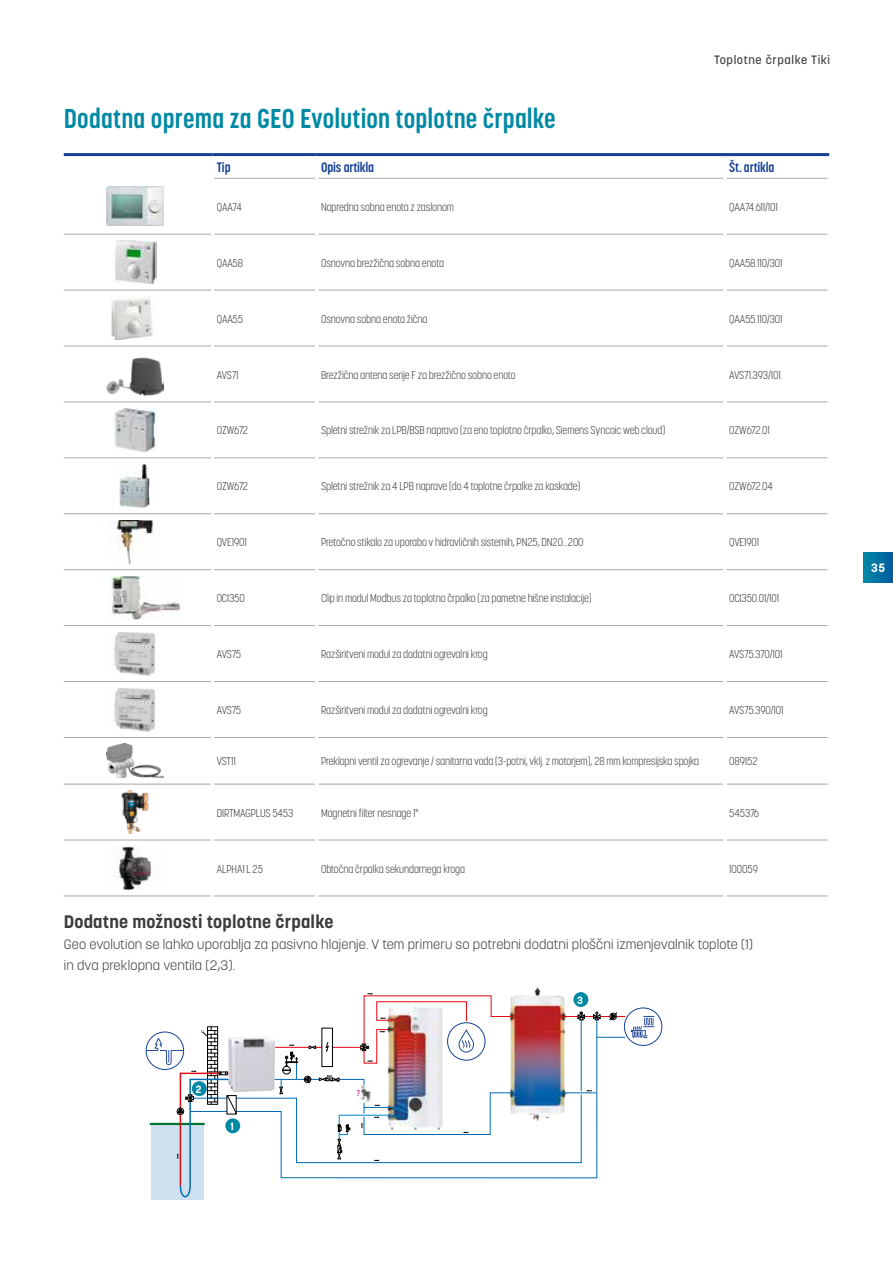
<style>
.page{position:relative;width:893px;height:1263px;background:#fff}
.page>*{position:absolute;margin:0;border:0;box-sizing:border-box;transform-origin:0 0}
.t1{font:700 27px "Korolev Condensed";letter-spacing:.005em;color:#0089a4}
.t2{font:700 18px "Korolev";letter-spacing:.01em;color:#3c3c3b}
.t3{font:300 13.5px/21px "Korolev";letter-spacing:.01em;color:#3c3c3b}
.t4{font:700 13.5px "Korolev Condensed";letter-spacing:-.01em;color:#164194}
.t5{font:500 12px "Korolev";letter-spacing:.05em;color:#3c3c3b}
.t6{font:700 12px "Korolev";color:#fff}
.t7{font:300 11.25px "Korolev Condensed";letter-spacing:-.01em;color:#3c3c3b}
.t8{font:300 11.25px "Korolev Condensed";letter-spacing:-.03em;color:#3c3c3b}
.t9{font:700 10.5px "Korolev";color:#fff}
.t10{font:8.85px "Myriad Pro";color:#e6007e}
</style>
<div class="page">
<hr style="left:214px;top:178px;width:101px;height:1px;background:#a8a8a7">
<hr style="left:318px;top:178px;width:405px;height:1px;background:#a8a8a7">
<hr style="left:726px;top:178px;width:102px;height:1px;background:#a8a8a7">
<hr style="left:64px;top:457px;width:147px;height:1px;background:#a8a8a7">
<hr style="left:64px;top:737px;width:147px;height:1px;background:#a8a8a7">
<hr style="left:64px;top:234px;width:147px;height:1px;background:#a8a8a7">
<hr style="left:64px;top:513px;width:147px;height:1px;background:#a8a8a7">
<hr style="left:64px;top:784px;width:147px;height:1px;background:#a8a8a7">
<hr style="left:214px;top:457px;width:101px;height:1px;background:#a8a8a7">
<hr style="left:318px;top:457px;width:405px;height:1px;background:#a8a8a7">
<hr style="left:726px;top:457px;width:102px;height:1px;background:#a8a8a7">
<hr style="left:214px;top:737px;width:101px;height:1px;background:#a8a8a7">
<hr style="left:318px;top:737px;width:405px;height:1px;background:#a8a8a7">
<hr style="left:726px;top:737px;width:102px;height:1px;background:#a8a8a7">
<hr style="left:214px;top:234px;width:101px;height:1px;background:#a8a8a7">
<hr style="left:318px;top:234px;width:405px;height:1px;background:#a8a8a7">
<hr style="left:726px;top:234px;width:102px;height:1px;background:#a8a8a7">
<hr style="left:214px;top:513px;width:101px;height:1px;background:#a8a8a7">
<hr style="left:318px;top:513px;width:405px;height:1px;background:#a8a8a7">
<hr style="left:726px;top:513px;width:102px;height:1px;background:#a8a8a7">
<hr style="left:214px;top:784px;width:101px;height:1px;background:#a8a8a7">
<hr style="left:318px;top:784px;width:405px;height:1px;background:#a8a8a7">
<hr style="left:726px;top:784px;width:102px;height:1px;background:#a8a8a7">
<hr style="left:64px;top:290px;width:147px;height:1px;background:#a8a8a7">
<hr style="left:64px;top:569px;width:147px;height:1px;background:#a8a8a7">
<hr style="left:64px;top:840px;width:147px;height:1px;background:#a8a8a7">
<hr style="left:214px;top:290px;width:101px;height:1px;background:#a8a8a7">
<hr style="left:318px;top:290px;width:405px;height:1px;background:#a8a8a7">
<hr style="left:726px;top:290px;width:102px;height:1px;background:#a8a8a7">
<hr style="left:214px;top:569px;width:101px;height:1px;background:#a8a8a7">
<hr style="left:318px;top:569px;width:405px;height:1px;background:#a8a8a7">
<hr style="left:726px;top:569px;width:102px;height:1px;background:#a8a8a7">
<hr style="left:214px;top:840px;width:101px;height:1px;background:#a8a8a7">
<hr style="left:318px;top:840px;width:405px;height:1px;background:#a8a8a7">
<hr style="left:726px;top:840px;width:102px;height:1px;background:#a8a8a7">
<hr style="left:64px;top:346px;width:147px;height:1px;background:#a8a8a7">
<hr style="left:64px;top:625px;width:147px;height:1px;background:#a8a8a7">
<hr style="left:64px;top:895px;width:147px;height:1px;background:#a8a8a7">
<hr style="left:214px;top:346px;width:101px;height:1px;background:#a8a8a7">
<hr style="left:318px;top:346px;width:405px;height:1px;background:#a8a8a7">
<hr style="left:726px;top:346px;width:102px;height:1px;background:#a8a8a7">
<hr style="left:214px;top:625px;width:101px;height:1px;background:#a8a8a7">
<hr style="left:318px;top:625px;width:405px;height:1px;background:#a8a8a7">
<hr style="left:726px;top:625px;width:102px;height:1px;background:#a8a8a7">
<hr style="left:214px;top:895px;width:101px;height:1px;background:#a8a8a7">
<hr style="left:318px;top:895px;width:405px;height:1px;background:#a8a8a7">
<hr style="left:726px;top:895px;width:102px;height:1px;background:#a8a8a7">
<hr style="left:64px;top:402px;width:147px;height:1px;background:#a8a8a7">
<hr style="left:64px;top:681px;width:147px;height:1px;background:#a8a8a7">
<hr style="left:214px;top:402px;width:101px;height:1px;background:#a8a8a7">
<hr style="left:318px;top:402px;width:405px;height:1px;background:#a8a8a7">
<hr style="left:726px;top:402px;width:102px;height:1px;background:#a8a8a7">
<hr style="left:214px;top:681px;width:101px;height:1px;background:#a8a8a7">
<hr style="left:318px;top:681px;width:405px;height:1px;background:#a8a8a7">
<hr style="left:726px;top:681px;width:102px;height:1px;background:#a8a8a7">
<hr style="left:213px;top:153px;width:104px;height:3px;background:#164194">
<hr style="left:317px;top:153px;width:408px;height:3px;background:#164194">
<hr style="left:725px;top:153px;width:104px;height:3px;background:#164194">
<hr style="left:64px;top:153px;width:149px;height:3px;background:#164194">
<img style="left:106px;top:186px;width:57px;height:40px">
<img style="left:113px;top:241px;width:43px;height:43px">
<img style="left:111px;top:296px;width:42px;height:43px">
<img style="left:106px;top:357px;width:57px;height:38px">
<img style="left:113px;top:408px;width:43px;height:43px">
<img style="left:120px;top:464px;width:30px;height:43px">
<img style="left:110px;top:520px;width:43px;height:43px">
<img style="left:110px;top:576px;width:70px;height:43px">
<img style="left:114px;top:632px;width:41px;height:43px">
<img style="left:114px;top:688px;width:41px;height:43px">
<img style="left:106px;top:744px;width:57px;height:34px">
<img style="left:121px;top:790px;width:28px;height:44px">
<img style="left:115px;top:847px;width:43px;height:42px">
<svg style="left:145px;top:993px;width:518px;height:205px"></svg>
<div style="left:225px;top:1118px;width:15px;height:15px;background:#0089a4;border-radius:50%"></div>
<div style="left:192px;top:1081px;width:15px;height:15px;background:#0089a4;border-radius:50%"></div>
<div style="left:573px;top:992px;width:15px;height:15px;background:#0089a4;border-radius:50%"></div>
<div style="left:863px;top:553px;width:30px;height:30px;background:linear-gradient(to right,#008aa6,#005b9e)"></div>
<p class="t5" style="left:714px;top:53px;width:117px">Toplotne črpalke Tiki</p>
<h1 class="t1" style="left:64px;top:103px;width:493px">Dodatna oprema za GEO Evolution toplotne črpalke</h1>
<p class="t4" style="left:217px;top:159px;width:15px">Tip</p>
<p class="t4" style="left:321px;top:159px;width:55px">Opis artikla</p>
<p class="t4" style="left:729px;top:159px;width:47px">Št. artikla</p>
<p class="t7" style="left:217px;top:200px;width:26px">QAA74</p>
<p class="t7" style="left:321px;top:200px;width:134px">Napredna sobna enota z zaslonom</p>
<p class="t7" style="left:729px;top:200px;width:50px">QAA74.611/101</p>
<p class="t7" style="left:217px;top:256px;width:28px">QAA58</p>
<p class="t7" style="left:321px;top:256px;width:125px">Osnovna brezžična sobna enota</p>
<p class="t7" style="left:729px;top:256px;width:55px">QAA58.110/301</p>
<p class="t7" style="left:217px;top:312px;width:28px">QAA55</p>
<p class="t7" style="left:321px;top:312px;width:108px">Osnovna sobna enota žična</p>
<p class="t7" style="left:729px;top:312px;width:55px">QAA55.110/301</p>
<p class="t7" style="left:217px;top:368px;width:23px">AVS71</p>
<p class="t7" style="left:321px;top:368px;width:196px">Brezžična antena serije F za brezžično sobno enoto</p>
<p class="t7" style="left:729px;top:368px;width:53px">AVS71.393/101</p>
<p class="t7" style="left:217px;top:424px;width:33px">OZW672</p>
<p class="t7" style="left:321px;top:424px;width:346px">Spletni strežnik za LPB/BSB napravo (za eno toplotno črpalko, Siemens Syncoic web cloud)</p>
<p class="t7" style="left:729px;top:424px;width:42px">OZW672.01</p>
<p class="t7" style="left:217px;top:480px;width:33px">OZW672</p>
<p class="t7" style="left:321px;top:480px;width:261px">Spletni strežnik za 4 LPB naprave (do 4 toplotne črpalke za kaskade)</p>
<p class="t7" style="left:729px;top:480px;width:45px">OZW672.04</p>
<p class="t7" style="left:217px;top:536px;width:32px">QVE1901</p>
<p class="t7" style="left:321px;top:536px;width:264px">Pretočno stikalo za uporabo v hidravličnih sistemih, PN25, DN20...200</p>
<p class="t7" style="left:729px;top:536px;width:32px">QVE1901</p>
<p class="t7" style="left:217px;top:592px;width:30px">OCI350</p>
<p class="t7" style="left:321px;top:592px;width:272px">Clip in modul Modbus za toplotno črpalko (za pametne hišne instalacije)</p>
<p class="t7" style="left:729px;top:592px;width:51px">OCI350.01/101</p>
<p class="t7" style="left:217px;top:647px;width:26px">AVS75</p>
<p class="t7" style="left:321px;top:647px;width:168px">Razširitveni modul za dodatni ogrevalni krog</p>
<p class="t8" style="left:729px;top:647px;width:55px">AVS75.370/101</p>
<p class="t7" style="left:217px;top:703px;width:26px">AVS75</p>
<p class="t7" style="left:321px;top:703px;width:168px">Razširitveni modul za dodatni ogrevalni krog</p>
<p class="t7" style="left:729px;top:703px;width:56px">AVS75.390/101</p>
<p class="t7" style="left:217px;top:755px;width:21px">VST11</p>
<p class="t7" style="left:321px;top:755px;width:380px">Preklopni ventil za ogrevanje / sanitarna voda (3-potni, vklj. z motorjem), 28 mm kompresijska spojka</p>
<p class="t7" style="left:729px;top:755px;width:30px">089152</p>
<p class="t7" style="left:217px;top:806px;width:78px">DIRTMAGPLUS 5453</p>
<p class="t7" style="left:321px;top:806px;width:99px">Magnetni filter nesnage 1"</p>
<p class="t7" style="left:729px;top:806px;width:31px">545376</p>
<p class="t7" style="left:217px;top:862px;width:48px">ALPHA1 L 25</p>
<p class="t7" style="left:321px;top:862px;width:146px">Obtočna črpalka sekundarnega kroga</p>
<p class="t7" style="left:729px;top:862px;width:30px">100059</p>
<h2 class="t2" style="left:64px;top:910px;width:271px">Dodatne možnosti toplotne črpalke</h2>
<p class="t3" style="left:64px;top:934px;width:691px">Geo evolution se lahko uporablja za pasivno hlajenje. V tem primeru so potrebni dodatni ploščni izmenjevalnik toplote (1) in dva preklopna ventila (2,3).</p>
<p class="t9" style="left:196px;top:1082px;width:7px">2</p>
<p class="t9" style="left:230px;top:1119px;width:5px">1</p>
<p class="t10" style="left:356px;top:1088px;width:5px">?</p>
<p class="t9" style="left:577px;top:993px;width:7px">3</p>
<p class="t6" style="left:871px;top:560px;width:15px">35</p>
</div>
